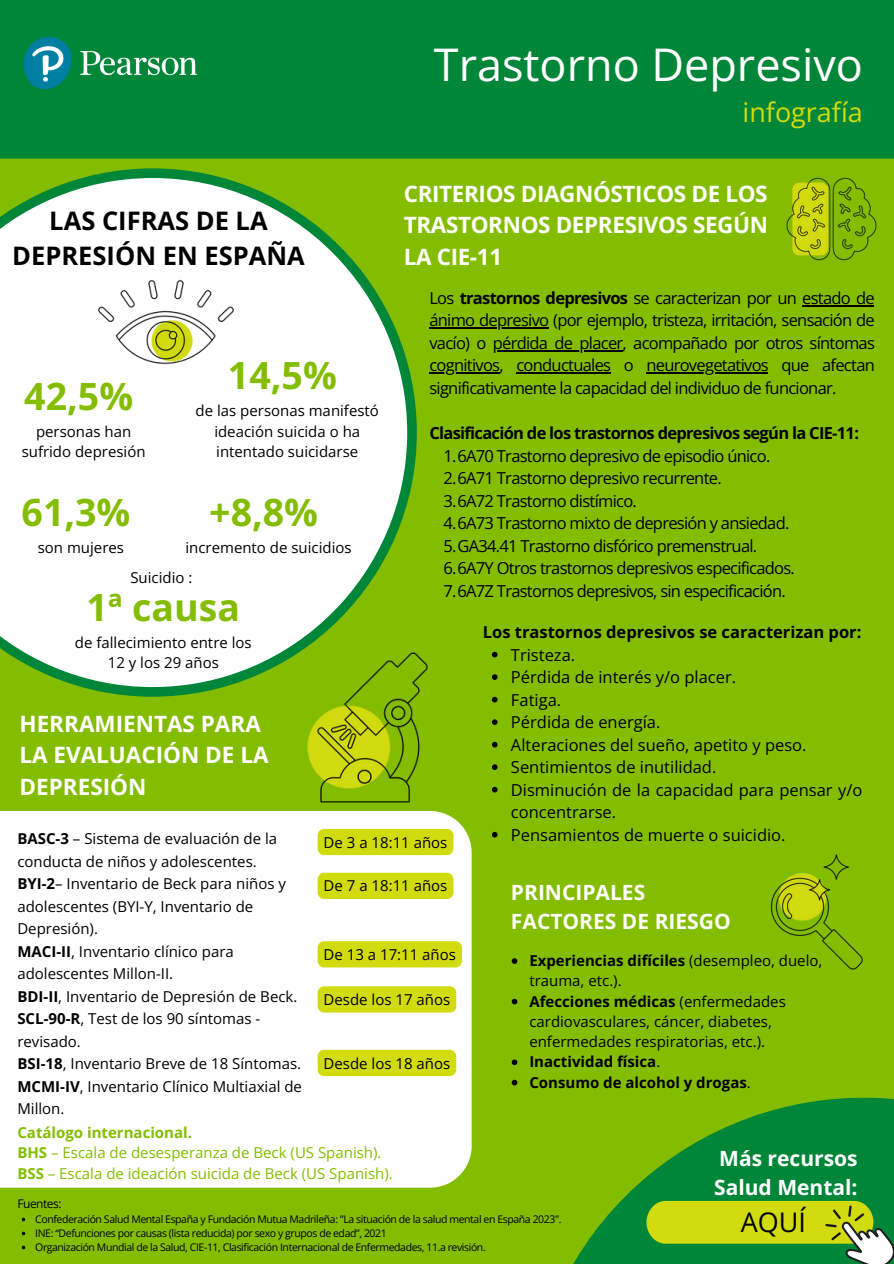
<style>
.page{position:relative;width:894px;height:1264px;background:#fff}
.page>*{position:absolute;margin:0;border:0;box-sizing:border-box;transform-origin:0 0}
.t1{font:45px "Open Sans";color:#fff}
.t2{font:700 37.5px "Open Sans";color:#84bd00}
.t3{font:27px "Open Sans";color:#d2db0e}
.t4{font:27px "Open Sans";color:#000}
.t5{font:700 25.5px/34.8px "Open Sans";color:#000;text-align:center}
.t6{font:700 22.5px/31.5px "Open Sans";letter-spacing:-.015em;color:#fff;text-align:justify}
.t7{font:700 21px/29.2px "Open Sans";color:#fff}
.t8{font:16.5px/22.5px "Open Sans";letter-spacing:-.04em;color:#000;text-align:justify}
.t9{font:16.5px/22.5px "Open Sans";color:#000}
.t10{font:700 16.5px "Open Sans";letter-spacing:-.04em;color:#000}
.t11{font:700 16.5px "Open Sans";color:#000}
.t12{font:15px/20.2px "Open Sans";color:#000}
.t13{font:15px "Open Sans";color:#84bd00}
.t14{font:700 15px "Open Sans";color:#000}
.t15{font:700 15px "Open Sans";color:#84bd00}
.t16{font:12px "Open Sans";letter-spacing:-.04em;color:#000}
.t17{font:10.5px "Open Sans";letter-spacing:-.04em;color:#000}
.s1{font-weight:700}
.s2{font-weight:400}
</style>
<div class="page">
<div style="left:0;top:0;width:893px;height:1263px;background:#84bd00"></div>
<svg style="left:574px;top:1097px;width:319px;height:166px;fill:#008638"></svg>
<div style="left:0;top:811px;width:471px;height:376px;background:#fff"></div>
<img style="left:771px;top:854px;width:92px;height:116px">
<svg style="left:0;top:168px;width:416px;height:528px;background:#dfefd1"></svg>
<img style="left:786px;top:177px;width:91px;height:84px">
<img style="left:89px;top:266px;width:153px;height:116px">
<img style="left:289px;top:643px;width:139px;height:160px">
<div style="left:0;top:0;width:893px;height:159px;background:#008638"></div>
<img style="left:23px;top:37px;width:175px;height:53px">
<svg style="left:646px;top:1200px;width:247px;height:63px;background:#8abb2c"></svg>
<hr style="left:802px;top:305px;width:71px;height:1px;background:#000">
<hr style="left:429px;top:327px;width:119px;height:2px;background:#000">
<hr style="left:492px;top:350px;width:130px;height:1px;background:#000">
<hr style="left:429px;top:372px;width:70px;height:2px;background:#000">
<hr style="left:516px;top:372px;width:94px;height:2px;background:#000">
<hr style="left:646px;top:372px;width:121px;height:2px;background:#000">
<svg style="left:511px;top:958px;width:6px;height:5px"></svg>
<svg style="left:511px;top:998px;width:6px;height:6px"></svg>
<svg style="left:511px;top:1059px;width:6px;height:6px"></svg>
<svg style="left:511px;top:1079px;width:6px;height:6px"></svg>
<svg style="left:492px;top:651px;width:5px;height:6px"></svg>
<svg style="left:492px;top:674px;width:5px;height:6px"></svg>
<svg style="left:492px;top:696px;width:5px;height:6px"></svg>
<svg style="left:492px;top:719px;width:5px;height:6px"></svg>
<svg style="left:492px;top:741px;width:5px;height:6px"></svg>
<svg style="left:492px;top:764px;width:5px;height:6px"></svg>
<svg style="left:492px;top:786px;width:5px;height:6px"></svg>
<svg style="left:492px;top:831px;width:5px;height:6px"></svg>
<div style="left:317px;top:872px;width:136px;height:27px;background:#d2db0e;border-radius:7px"></div>
<div style="left:317px;top:986px;width:139px;height:26px;background:#d2db0e;border-radius:7px"></div>
<div style="left:317px;top:828px;width:136px;height:27px;background:#d2db0e;border-radius:7px"></div>
<div style="left:317px;top:941px;width:145px;height:26px;background:#d2db0e;border-radius:7px"></div>
<div style="left:317px;top:1049px;width:139px;height:27px;background:#d2db0e;border-radius:7px"></div>
<p class="t5" style="left:12px;top:203px;width:294px">LAS CIFRAS DE LA<br>DEPRESIÓN EN ESPAÑA</p>
<p class="t1" style="left:434px;top:33px;width:430px">Trastorno Depresivo</p>
<p class="t3" style="left:742px;top:93px;width:122px">infografía</p>
<p class="t6" style="left:403px;top:177px;width:366px">CRITERIOS DIAGNÓSTICOS DE LOS TRASTORNOS DEPRESIVOS SEGÚN LA CIE-11</p>
<p class="t8" style="left:429px;top:286px;width:447px">Los <span class="s1">trastornos depresivos</span> se caracterizan por un estado de ánimo depresivo (por ejemplo, tristeza, irritación, sensación de vacío) o pérdida de placer, acompañado por otros síntomas cognitivos, conductuales o neurovegetativos que afectan significativamente la capacidad del individuo de funcionar.</p>
<p class="t10" style="left:429px;top:421px;width:431px">Clasificación de los trastornos depresivos según la CIE-11:</p>
<p class="t2" style="left:228px;top:349px;width:110px">14,5%</p>
<p class="t12" style="left:195px;top:400px;width:185px;text-align:center">de las personas manifestó ideación suicida o ha intentado suicidarse</p>
<p class="t2" style="left:24px;top:370px;width:110px">42,5%</p>
<p class="t12" style="left:22px;top:421px;width:125px;text-align:center">personas han sufrido depresión</p>
<p class="t2" style="left:22px;top:486px;width:110px">61,3%</p>
<p class="t12" style="left:38px;top:537px;width:88px">son mujeres</p>
<p class="t8" style="left:443px;top:444px;width:328px">1.6A70 Trastorno depresivo de episodio único.</p>
<p class="t8" style="left:443px;top:466px;width:280px">2.6A71 Trastorno depresivo recurrente.</p>
<p class="t8" style="left:443px;top:489px;width:195px">3.6A72 Trastorno distímico.</p>
<p class="t8" style="left:443px;top:511px;width:347px">4.6A73 Trastorno mixto de depresión y ansiedad.</p>
<p class="t8" style="left:443px;top:534px;width:315px">5.GA34.41 Trastorno disfórico premenstrual.</p>
<p class="t8" style="left:443px;top:556px;width:353px">6.6A7Y Otros trastornos depresivos especificados.</p>
<p class="t8" style="left:443px;top:579px;width:344px">7.6A7Z Trastornos depresivos, sin especificación.</p>
<p class="t2" style="left:209px;top:486px;width:110px">+8,8%</p>
<p class="t12" style="left:185px;top:537px;width:168px">incremento de suicidios</p>
<p class="t12" style="left:130px;top:566px;width:63px">Suicidio :</p>
<p class="t2" style="left:87px;top:581px;width:155px">1ª causa</p>
<p class="t12" style="left:75px;top:632px;width:178px;text-align:center">de fallecimiento entre los<br>12 y los 29 años</p>
<p class="t11" style="left:483px;top:620px;width:380px">Los trastornos depresivos se caracterizan por:</p>
<p class="t9" style="left:511px;top:643px;width:66px">Tristeza.</p>
<p class="t9" style="left:511px;top:665px;width:227px">Pérdida de interés y/o placer.</p>
<p class="t8" style="left:511px;top:688px;width:52px">Fatiga.</p>
<p class="t9" style="left:511px;top:710px;width:151px">Pérdida de energía.</p>
<p class="t9" style="left:511px;top:733px;width:297px">Alteraciones del sueño, apetito y peso.</p>
<p class="t9" style="left:511px;top:755px;width:207px">Sentimientos de inutilidad.</p>
<p class="t9" style="left:511px;top:778px;width:353px">Disminución de la capacidad para pensar y/o concentrarse.</p>
<p class="t9" style="left:511px;top:823px;width:276px">Pensamientos de muerte o suicidio.</p>
<p class="t6" style="left:19px;top:707px;width:250px;text-align:left">HERRAMIENTAS PARA<br>LA EVALUACIÓN DE LA<br>DEPRESIÓN</p>
<p class="t12" style="left:17px;top:827px;width:261px;line-height:22.5px"><span class="s1">BASC-3</span> – Sistema de evaluación de la conducta de niños y adolescentes.</p>
<p class="t12" style="left:323px;top:831px;width:125px">De 3 a 18:11 años</p>
<p class="t12" style="left:17px;top:872px;width:270px;line-height:22.5px"><span class="s1">BYI-2</span>– Inventario de Beck para niños y adolescentes (BYI-Y, Inventario de<br>Depresión).</p>
<p class="t12" style="left:17px;top:939px;width:218px;line-height:22.5px"><span class="s1">MACI-II</span>, Inventario clínico para adolescentes Millon-II.</p>
<p class="t12" style="left:17px;top:985px;width:281px"><span class="s1">BDI-II</span>, Inventario de Depresión de Beck.</p>
<p class="t12" style="left:17px;top:1007px;width:244px;line-height:22.5px"><span class="s1">SCL-90-R</span>, Test de los 90 síntomas - revisado.</p>
<p class="t12" style="left:323px;top:875px;width:125px">De 7 a 18:11 años</p>
<p class="t12" style="left:323px;top:944px;width:134px">De 13 a 17:11 años</p>
<p class="t12" style="left:323px;top:989px;width:128px">Desde los 17 años</p>
<p class="t12" style="left:323px;top:1052px;width:128px">Desde los 18 años</p>
<p class="t12" style="left:17px;top:1053px;width:285px"><span class="s1">BSI-18</span>, Inventario Breve de 18 Síntomas.</p>
<p class="t12" style="left:17px;top:1074px;width:286px;line-height:22.5px"><span class="s1">MCMI-IV</span>, Inventario Clínico Multiaxial de<br>Millon.</p>
<p class="t15" style="left:17px;top:1122px;width:176px">Catálogo internacional.</p>
<p class="t13" style="left:17px;top:1142px;width:365px"><span class="s1">BHS</span> – Escala de desesperanza de Beck (US Spanish).</p>
<p class="t13" style="left:17px;top:1162px;width:377px"><span class="s1">BSS</span> – Escala de ideación suicida de Beck (US Spanish).</p>
<p class="t7" style="left:511px;top:877px;width:221px">PRINCIPALES<br>FACTORES DE RIESGO</p>
<p class="t12" style="left:529px;top:950px;width:294px"><span class="s1">Experiencias difíciles</span> (desempleo, duelo, trauma, etc.).</p>
<p class="t12" style="left:529px;top:990px;width:258px"><span class="s1">Afecciones médicas</span> (enfermedades cardiovasculares, cáncer, diabetes, enfermedades respiratorias, etc.).</p>
<p class="t14" style="left:529px;top:1051px;width:132px">Inactividad física<span class="s2">.</span></p>
<p class="t14" style="left:529px;top:1071px;width:223px">Consumo de alcohol y drogas<span class="s2">.</span></p>
<p class="t7" style="left:719px;top:1143px;width:140px">Más recursos</p>
<p class="t7" style="left:714px;top:1172px;width:145px">Salud Mental:</p>
<p class="t16" style="left:17px;top:1195px;width:46px">Fuentes:</p>
<p class="t17" style="left:35px;top:1211px;width:527px">Confederación Salud Mental España y Fundación Mutua Madrileña: ”La situación de la salud mental en España 2023".</p>
<p class="t17" style="left:35px;top:1225px;width:353px">INE: “Defunciones por causas (lista reducida) por sexo y grupos de edad”, 2021</p>
<p class="t17" style="left:35px;top:1239px;width:452px">Organización Mundial de la Salud, CIE-11, Clasificación Internacional de Enfermedades, 11.a revisión.</p>
<p class="t4" style="left:740px;top:1203px;width:67px">AQUÍ</p>
</div>
